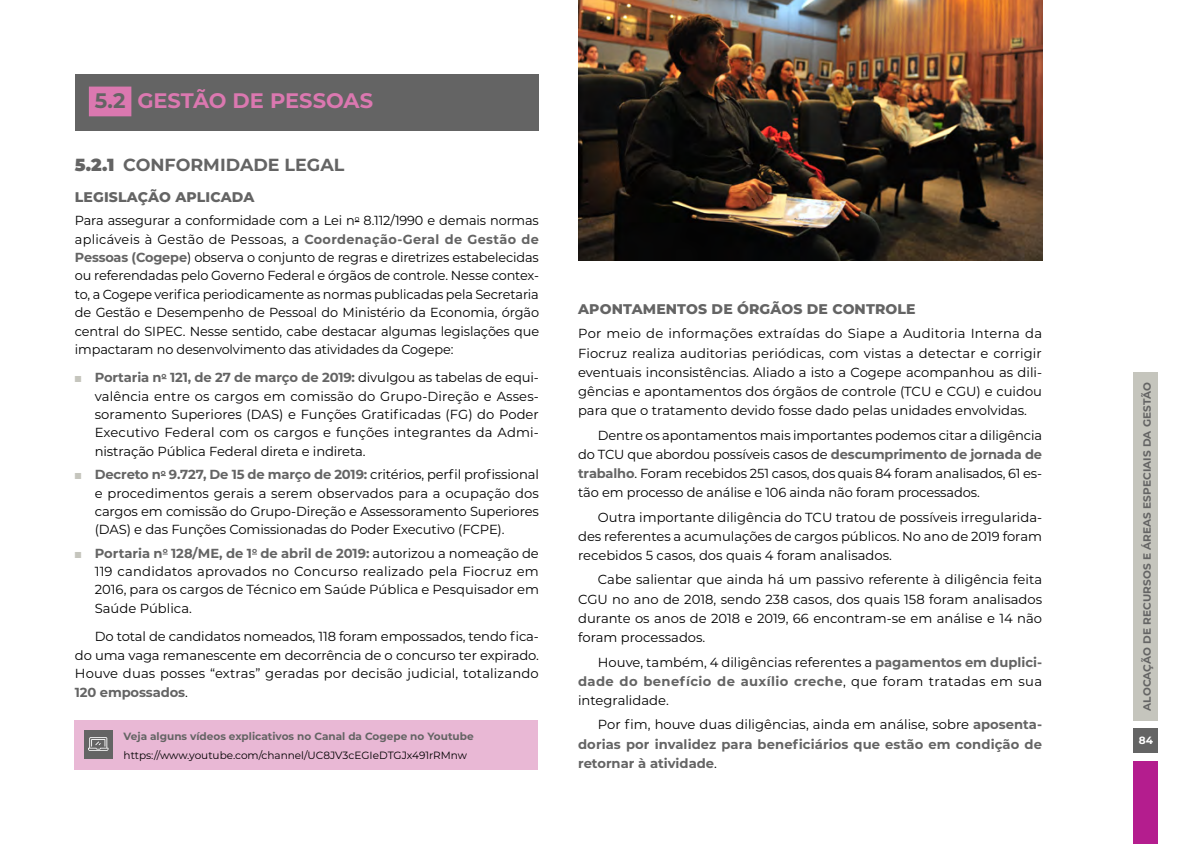
<style>
.page{position:relative;width:1191px;height:844px;background:#fff}
.page>*{position:absolute;margin:0;border:0;box-sizing:border-box;transform-origin:0 0}
.TEXTO_com_entrada{font:700 21px "Montserrat";color:#db78b0}
.PESO_2{font:700 17.5px "Montserrat";color:#646464}
.PESO_3{font:800 14px "Montserrat";letter-spacing:.01em;color:#646464}
.TEXTO_sem_entrada{font:13.12px/18.4px "Montserrat";letter-spacing:-.01em;color:#000;text-align:justify}
.TEXTO_com_entrada-2{font:13.12px/19.2px "Montserrat";color:#000;text-align:justify}
.TEXTO_com_entrada-3{font:700 13.12px/19.2px "Montserrat";letter-spacing:.005em;color:#646464;text-align:justify}
.TEXTO_sem_entrada-2{font:700 10.5px "Montserrat";color:#646464}
.TEXTO_sem_entrada-3{font:10.5px "Montserrat";color:#000}
.t1{font:700 10.5px "Montserrat";color:#fff}
.s1{color:#646464}
.s2{font-weight:900}
.s3{font-weight:700;color:#646464}
.s4{color:#c5c5bd}
.s5{font-weight:400;color:#000}
</style>
<div class="page">
<div style="left:1133px;top:728px;width:24px;height:25px;background:#646464"></div>
<div style="left:1133px;top:372px;width:25px;height:348px;background:#c5c5bd"></div>
<div style="left:1133px;top:760px;width:25px;height:83px;background:#b41d8e"></div>
<div style="left:74px;top:719px;width:464px;height:50px;background:#e9b8d5"></div>
<div style="left:84px;top:729px;width:28px;height:29px;background:#646464"></div>
<svg style="left:88px;top:737px;width:20px;height:13px"></svg>
<div style="left:75px;top:74px;width:463px;height:57px;background:#646464"></div>
<div style="left:89px;top:87px;width:42px;height:29px;background:#db78b0"></div>
<img style="left:578px;top:0;width:464px;height:260px">
<p class="TEXTO_com_entrada" style="left:95px;top:86px;width:280px"><span class="s1">5.2</span> GESTÃO DE PESSOAS</p>
<p class="PESO_2" style="left:75px;top:152px;width:271px"><span class="s2">5.2.1</span> CONFORMIDADE LEGAL</p>
<p class="PESO_3" style="left:75px;top:186px;width:181px">LEGISLAÇÃO APLICADA</p>
<p class="TEXTO_sem_entrada" style="left:75px;top:211px;width:466px">Para assegurar a conformidade com a Lei n<sup>o</sup> 8.112/1990 e demais normas aplicáveis à Gestão de Pessoas, a <span class="s3">Coordenação-Geral de Gestão de Pessoas (Cogepe</span>) observa o conjunto de regras e diretrizes estabelecidas ou referendadas pelo Governo Federal e órgãos de controle. Nesse contex&shy;to, a Cogepe verifica periodicamente as normas publicadas pela Secretaria de Gestão e Desempenho de Pessoal do Ministério da Economia, órgão central do SIPEC. Nesse sentido, cabe destacar algumas legislações que impactaram no desenvolvimento das atividades da Cogepe:</p>
<p class="TEXTO_sem_entrada" style="left:95px;top:368px;width:445px;text-indent:-20px"><span class="s4">■</span> <span class="s3">Portaria n</span><sup>o</sup> <span class="s3">121, de 27 de março de 2019:</span> divulgou as tabelas de equi&shy;valência entre os cargos em comissão do Grupo-Direção e Asses&shy;soramento Superiores (DAS) e Funções Gratificadas (FG) do Poder Executivo Federal com os cargos e funções integrantes da Admi&shy;nistração Pública Federal direta e indireta.</p>
<p class="TEXTO_sem_entrada" style="left:95px;top:464px;width:446px;text-indent:-20px"><span class="s4">■</span> <span class="s3">Decreto n</span><sup>o</sup> <span class="s3">9.727, De 15 de março de 2019:</span> critérios, perfil profissional e procedimentos gerais a serem observados para a ocupação dos cargos em comissão do Grupo-Direção e Assessoramento Superiores (DAS) e das Funções Comissionadas do Poder Executivo (FCPE).</p>
<p class="TEXTO_sem_entrada" style="left:95px;top:543px;width:445px;text-indent:-20px"><span class="s4">■</span> <span class="s3">Portaria n</span><sup>o</sup> <span class="s3">128/ME, de 1</span><sup>o</sup> <span class="s3">de abril de 2019:</span> autorizou a nomeação de 119 candidatos aprovados no Concurso realizado pela Fiocruz em 2016, para os cargos de Técnico em Saúde Pública e Pesquisador em Saúde Pública.</p>
<p class="TEXTO_com_entrada-2" style="left:75px;top:626px;width:465px;line-height:18.7px;text-indent:20px">Do total de candidatos nomeados, 118 foram empossados, tendo fica&shy;do uma vaga remanescente em decorrência de o concurso ter expirado.<br>Houve duas posses “extras” geradas por decisão judicial, totalizando <span class="s3">120 empossados</span>.</p>
<p class="TEXTO_sem_entrada-2" style="left:124px;top:728px;width:352px">Veja alguns vídeos explicativos no Canal da Cogepe no Youtube</p>
<p class="TEXTO_sem_entrada-3" style="left:124px;top:747px;width:345px">https://www.youtube.com/channel/UC8JV3cEGIeDTGJx491rRMnw</p>
<p class="PESO_3" style="left:578px;top:299px;width:339px">APONTAMENTOS DE ÓRGÃOS DE CONTROLE</p>
<p class="TEXTO_sem_entrada" style="left:578px;top:323px;width:465px;line-height:19.2px">Por meio de informações extraídas do Siape a Auditoria Interna da Fiocruz realiza auditorias periódicas, com vistas a detectar e corrigir eventuais inconsistências. Aliado a isto a Cogepe acompanhou as dili&shy;gências e apontamentos dos órgãos de controle (TCU e CGU) e cuidou para que o tratamento devido fosse dado pelas unidades envolvidas.</p>
<p class="TEXTO_com_entrada-2" style="left:578px;top:425px;width:465px;text-indent:20px">Dentre os apontamentos mais importantes podemos citar a diligência do TCU que abordou possíveis casos de <span class="s3">descumprimento de jornada de trabalho</span>. Foram recebidos 251 casos, dos quais 84 foram analisados, 61 es&shy;tão em processo de análise e 106 ainda não foram processados.</p>
<p class="TEXTO_com_entrada-2" style="left:578px;top:507px;width:465px;text-indent:20px">Outra importante diligência do TCU tratou de possíveis irregularida&shy;des referentes a acumulações de cargos públicos. No ano de 2019 foram recebidos 5 casos, dos quais 4 foram analisados.</p>
<p class="TEXTO_com_entrada-2" style="left:578px;top:569px;width:465px;text-indent:20px">Cabe salientar que ainda há um passivo referente à diligência feita CGU no ano de 2018, sendo 238 casos, dos quais 158 foram analisados durante os anos de 2018 e 2019, 66 encontram-se em análise e 14 não foram processados.</p>
<p class="TEXTO_com_entrada-2" style="left:578px;top:651px;width:465px;text-indent:20px">Houve, também, 4 diligências referentes a <span class="s3">pagamentos em duplici&shy;dade do benefício de auxílio creche</span>, que foram tratadas em sua integralidade.</p>
<p class="TEXTO_com_entrada-3" style="left:578px;top:714px;width:465px;text-indent:20px"><span class="s5">Por fim, houve duas diligências, ainda em análise, sobre</span> aposenta&shy;dorias por invalidez para beneficiários que estão em condição de retornar à atividade<span class="s5">.</span></p>
<p class="TEXTO_sem_entrada-2" style="left:1139px;top:710px;width:330px;rotate:-90deg">ALOCAÇÃO DE RECURSOS E ÁREAS ESPECIAIS DA GESTÃO</p>
<p class="t1" style="left:1138px;top:732px;width:16px">84</p>
</div>
